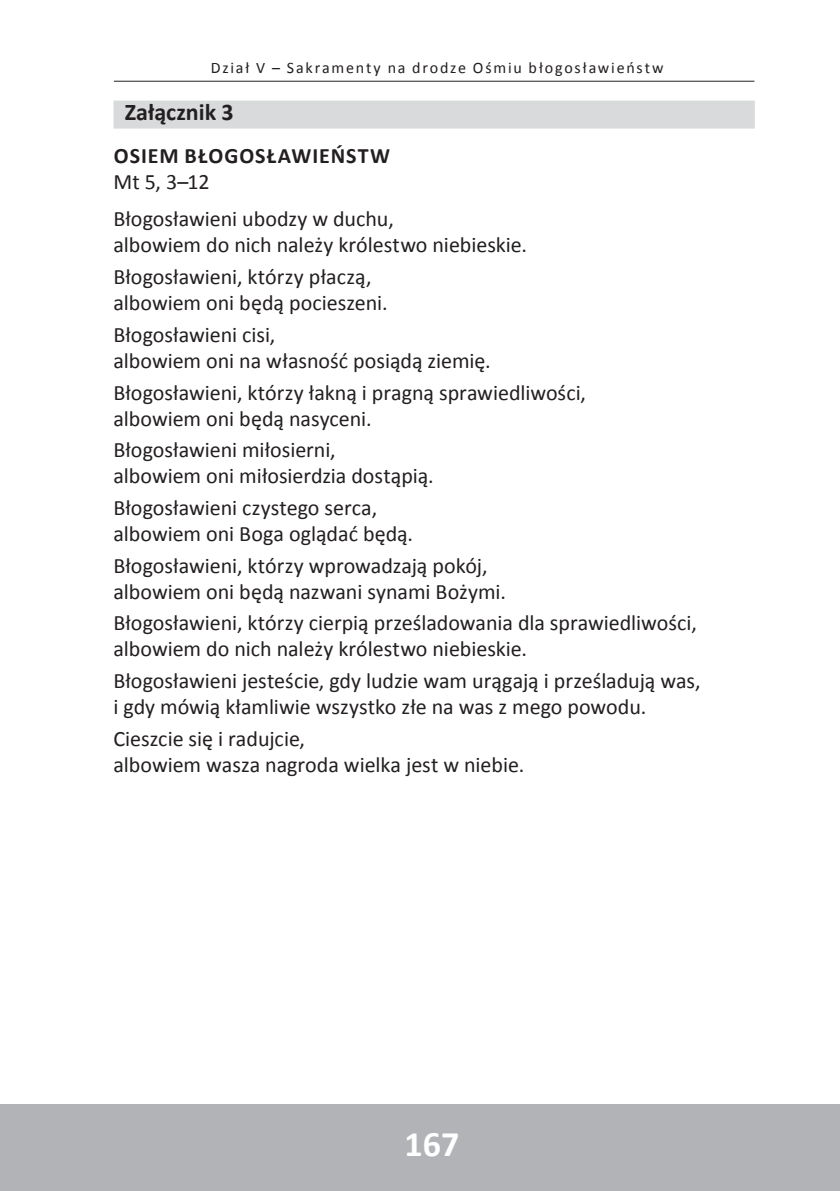
<style>
.page{position:relative;width:840px;height:1191px;background:#fff}
.page>*{position:absolute;margin:0;border:0;box-sizing:border-box;transform-origin:0 0}
.t1{font:700 36px "Calibri";color:#fff}
.t2{font:700 24px "Calibri";color:#231f20}
.t3{font:22px/31.6px "Calibri";color:#231f20}
.t4{font:700 22px "Calibri";letter-spacing:.04em;color:#231f20}
.t5{font:16px "Calibri";letter-spacing:.11em;color:#231f20}
</style>
<div class="page">
<hr style="left:0;top:1104px;width:1px;height:87px;background:#b2b3b7">
<div style="left:1px;top:1104px;width:838px;height:87px;background:#b2b3b7"></div>
<hr style="left:114px;top:81px;width:640px;height:1px;background:#231f20">
<div style="left:113px;top:101px;width:641px;height:28px;background:#d9dadc"></div>
<p class="t5" style="left:211px;top:58px;width:454px">Dział V – Sakramenty na drodze Ośmiu błogosławieństw</p>
<p class="t2" style="left:125px;top:97px;width:110px">Załącznik 3</p>
<p class="t4" style="left:114px;top:142px;width:277px">OSIEM BŁOgOSŁAWIEńSTW</p>
<p class="t3" style="left:113px;top:163px;width:282px;line-height:37.4px">Mt 5, 3–12<br>Błogosławieni ubodzy w duchu,</p>
<p class="t3" style="left:113px;top:229px;width:415px">albowiem do nich należy królestwo niebieskie.<br>Błogosławieni, którzy płaczą,</p>
<p class="t3" style="left:113px;top:287px;width:275px">albowiem oni będą pocieszeni.<br>Błogosławieni cisi,</p>
<p class="t3" style="left:113px;top:345px;width:474px">albowiem oni na własność posiądą ziemię.<br>Błogosławieni, którzy łakną i pragną sprawiedliwości,</p>
<p class="t3" style="left:113px;top:402px;width:259px">albowiem oni będą nasyceni.<br>Błogosławieni miłosierni,</p>
<p class="t3" style="left:113px;top:460px;width:321px">albowiem oni miłosierdzia dostąpią.<br>Błogosławieni czystego serca,</p>
<p class="t3" style="left:113px;top:518px;width:375px">albowiem oni Boga oglądać będą.<br>Błogosławieni, którzy wprowadzają pokój,</p>
<p class="t3" style="left:113px;top:575px;width:584px">albowiem oni będą nazwani synami Bożymi.<br>Błogosławieni, którzy cierpią prześladowania dla sprawiedliwości,</p>
<p class="t3" style="left:113px;top:633px;width:588px">albowiem do nich należy królestwo niebieskie.<br>Błogosławieni jesteście, gdy ludzie wam urągają i prześladują was,</p>
<p class="t3" style="left:113px;top:691px;width:534px">i gdy mówią kłamliwie wszystko złe na was z mego powodu.<br>Cieszcie się i radujcie,</p>
<p class="t3" style="left:113px;top:749px;width:412px">albowiem wasza nagroda wielka jest w niebie.</p>
<h1 class="t1" style="left:404px;top:1120px;width:56px">167</h1>
</div>
